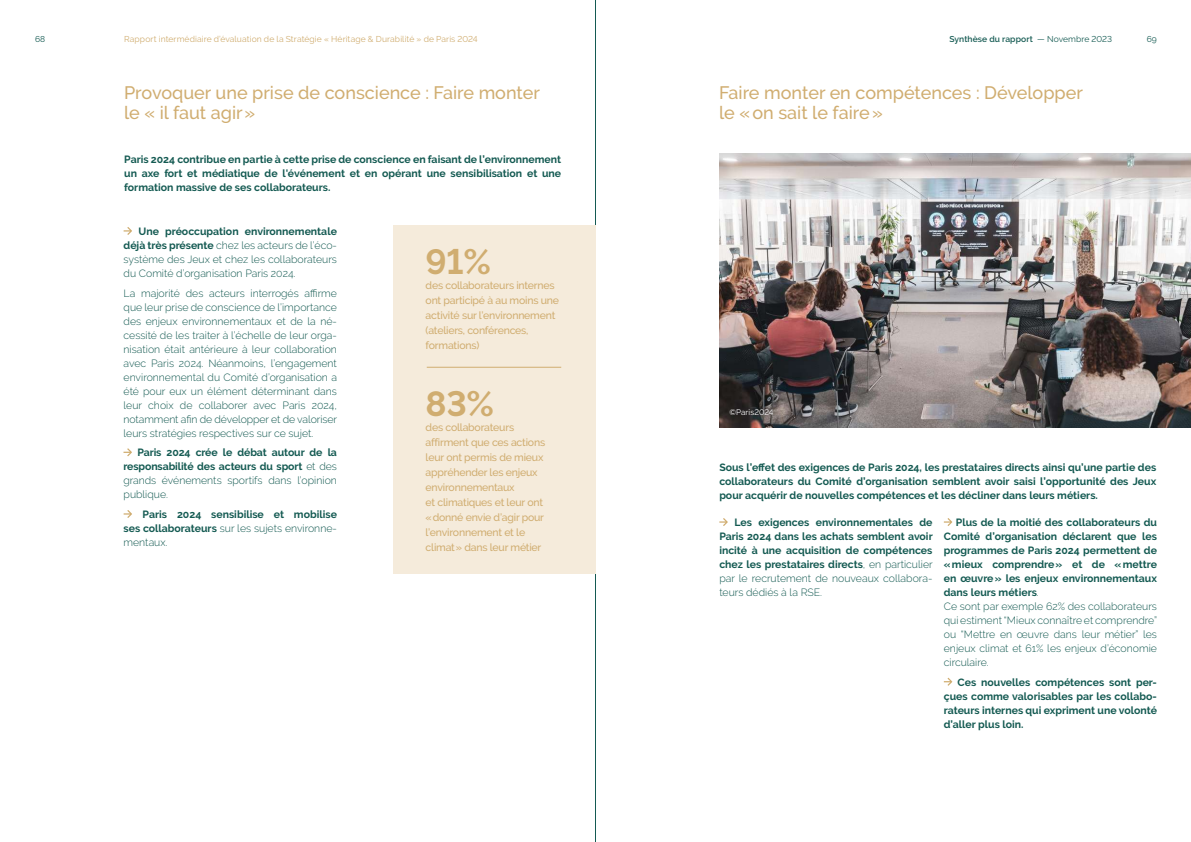
<style>
.page{position:relative;width:1191px;height:842px;background:#fff}
.page>*{position:absolute;margin:0;border:0;box-sizing:border-box;transform-origin:0 0}
.t1{font:700 35px "Raleway";color:#d0ad70}
.t2{font:500 18px/20px "Raleway";color:#d0ad70}
.t3{font:700 10.5px/14px "Raleway";color:#145a52;text-align:justify}
.t4{font:300 10.5px/14px "Raleway";color:#145a52;text-align:justify}
.t5{font:500 10.5px/15px "Raleway";letter-spacing:-.02em;color:#d0ad70}
.t6{font:8.5px "Raleway";letter-spacing:.01em;color:#d0ad70}
.t7{font:600 8.5px "Raleway";letter-spacing:.01em;color:#145a52}
.t8{font:8.5px "Raleway";color:#145a52}
.t9{font:8px "Raleway";letter-spacing:.015em;color:#fff}
.s1{font-weight:400}
.s2{font-weight:700}
.s3{font-weight:300}
</style>
<div class="page">
<hr style="left:595px;top:0;width:1px;height:842px;background:#145a52">
<svg style="left:124px;top:227px;width:8px;height:8px"></svg>
<svg style="left:123px;top:448px;width:9px;height:8px"></svg>
<svg style="left:124px;top:510px;width:8px;height:8px"></svg>
<div style="left:393px;top:225px;width:202px;height:349px;background:#f5ebdb"></div>
<hr style="left:427px;top:367px;width:134px;height:1px;background:#d0ad70">
<img style="left:719px;top:153px;width:472px;height:274px">
<svg style="left:719px;top:518px;width:9px;height:8px"></svg>
<svg style="left:943px;top:518px;width:9px;height:8px"></svg>
<svg style="left:943px;top:678px;width:9px;height:8px"></svg>
<p class="t8" style="left:35px;top:34px;width:12px">68</p>
<p class="t6" style="left:124px;top:34px;width:355px">Rapport intermédiaire d’évaluation de la Stratégie « Héritage &amp; Durabilité » de Paris 2024</p>
<p class="t7" style="left:949px;top:34px;width:164px">Synthèse du rapport <span class="s1">— Novembre 2023</span></p>
<p class="t8" style="left:1146px;top:34px;width:12px">69</p>
<h2 class="t2" style="left:124px;top:83px;width:417px">Provoquer une prise de conscience : Faire monter le « il faut agir»</h2>
<p class="t3" style="left:124px;top:152px;width:438px">Paris 2024 contribue en partie à cette prise de conscience en faisant de l’environnement un axe fort et médiatique de l'événement et en opérant une sensibilisation et une formation massive de ses collaborateurs.</p>
<p class="t4" style="left:124px;top:224px;width:215px;text-indent:15px"><span class="s2">Une préoccupation environnementale déjà très présente</span> chez les acteurs de l’éco&shy;système des Jeux et chez les collaborateurs du Comité d’organisation Paris 2024.</p>
<p class="t4" style="left:124px;top:286px;width:215px">La majorité des acteurs interrogés affirme que leur prise de conscience de l’importance des enjeux environnementaux et de la né&shy;cessité de les traiter à l’échelle de leur orga&shy;nisation était antérieure à leur collaboration avec Paris 2024. Néanmoins, l’engagement environnemental du Comité d’organisation a été pour eux un élément déterminant dans leur choix de collaborer avec Paris 2024, notamment afin de développer et de valoriser leurs stratégies respectives sur ce sujet.</p>
<p class="t3" style="left:124px;top:446px;width:215px;text-indent:14px">Paris 2024 crée le débat autour de la responsabilité des acteurs du sport <span class="s3">et des grands événements sportifs dans l’opinion publique.</span></p>
<p class="t3" style="left:124px;top:507px;width:215px;text-indent:19px">Paris 2024 sensibilise et mobilise ses collaborateurs <span class="s3">sur les sujets environne&shy;mentaux.</span></p>
<h1 class="t1" style="left:425px;top:242px;width:67px">91%</h1>
<p class="t5" style="left:425px;top:278px;width:135px">des collaborateurs internes ont participé à au moins une activité sur l’environnement (ateliers, conférences, formations)</p>
<h1 class="t1" style="left:425px;top:383px;width:70px">83%</h1>
<p class="t5" style="left:425px;top:419px;width:121px">des collaborateurs affirment que ces actions leur ont permis de mieux appréhender les enjeux environnementaux<br>et climatiques et leur ont «donné envie d’agir pour l’environnement et le climat» dans leur métier</p>
<h2 class="t2" style="left:719px;top:83px;width:365px">Faire monter en compétences : Développer le «on sait le faire»</h2>
<p class="t9" style="left:729px;top:408px;width:46px">©Paris2024</p>
<p class="t3" style="left:719px;top:460px;width:438px">Sous l’effet des exigences de Paris 2024, les prestataires directs ainsi qu’une partie des collaborateurs du Comité d’organisation semblent avoir saisi l’opportunité des Jeux pour acquérir de nouvelles compétences et les décliner dans leurs métiers.</p>
<p class="t3" style="left:719px;top:515px;width:215px;text-indent:15px">Les exigences environnementales de Paris 2024 dans les achats semblent avoir incité à une acquisition de compétences chez les prestataires directs<span class="s3">, en particulier par le recrutement de nouveaux collabora&shy;teurs dédiés à la RSE.</span></p>
<p class="t3" style="left:943px;top:515px;width:215px;text-align:left;text-indent:12px">Plus de la moitié des collaborateurs du Comité d’organisation déclarent que les programmes de Paris 2024 permettent de «mieux comprendre» et de «mettre en œuvre» les enjeux environnementaux dans leurs métiers<span class="s3">.<br>Ce sont par exemple 62% des collaborateurs qui estiment “Mieux connaître et comprendre” ou “Mettre en œuvre dans leur métier” les enjeux climat et 61% les enjeux d’économie circulaire.</span></p>
<p class="t3" style="left:943px;top:675px;width:215px;text-indent:14px">Ces nouvelles compétences sont per&shy;çues comme valorisables par les collabo&shy;rateurs internes qui expriment une volonté d’aller plus loin.</p>
</div>
